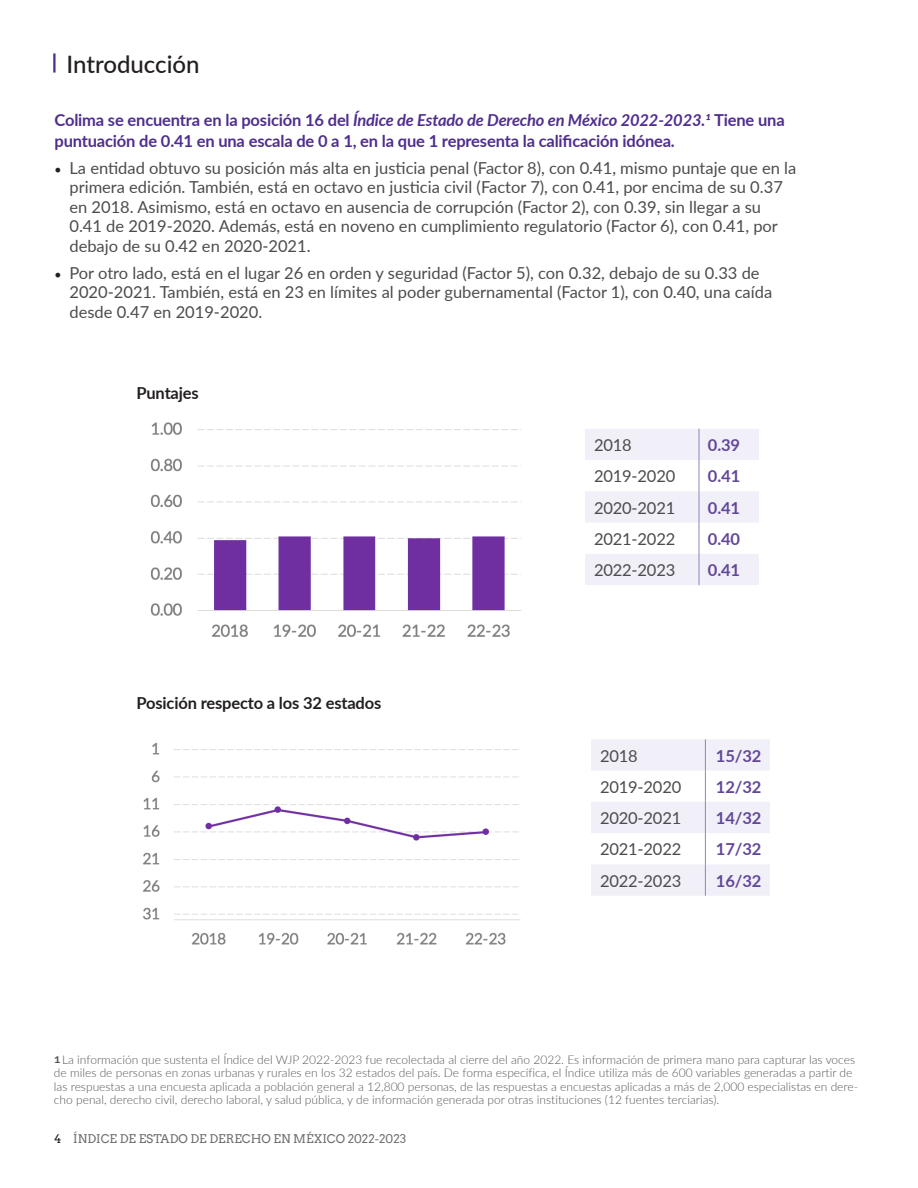
<style>
.page{position:relative;width:918px;height:1188px;background:#fff}
.page>*{position:absolute;margin:0;border:0;box-sizing:border-box;transform-origin:0 0}
.t1{font:500 24px "Lato";color:#231f20}
.t2{font:16.5px/19.5px "Lato";color:#4b4c4d}
.t3{font:700 16.5px/21px "Lato";letter-spacing:-.01em;color:#4f2e8f}
.t4{font:700 16.5px "Lato";letter-spacing:-.01em;color:#624799}
.t5{font:700 16.5px "Lato";letter-spacing:-.01em;color:#231f20}
.t6{font:300 12px/13.5px "Lato";color:#57585a}
.t7{font:12px "Arvo";color:#6c6d70}
.s1{font-style:italic}
.s2{font-family:"Minion Pro";font-size:18px;color:#231f20}
.s3{font-weight:700}
.s4{color:#231f20}
</style>
<div class="page">
<img style="left:150px;top:422px;width:371px;height:215px">
<img style="left:143px;top:742px;width:378px;height:203px">
<svg style="left:585px;top:429px;width:174px;height:156px"></svg>
<hr style="left:699px;top:429px;width:1px;height:31px;background:#9583ba">
<hr style="left:699px;top:460px;width:1px;height:31px;background:#9583ba">
<hr style="left:699px;top:491px;width:1px;height:32px;background:#9583ba">
<hr style="left:699px;top:523px;width:1px;height:31px;background:#9583ba">
<hr style="left:699px;top:554px;width:1px;height:31px;background:#9583ba">
<svg style="left:591px;top:739px;width:179px;height:157px"></svg>
<hr style="left:705px;top:739px;width:1px;height:32px;background:#9583ba">
<hr style="left:705px;top:771px;width:1px;height:31px;background:#9583ba">
<hr style="left:705px;top:802px;width:1px;height:31px;background:#9583ba">
<hr style="left:705px;top:833px;width:1px;height:31px;background:#9583ba">
<hr style="left:705px;top:864px;width:1px;height:32px;background:#9583ba">
<hr style="left:53px;top:53px;width:3px;height:20px;background:#482e92">
<h1 class="t1" style="left:66px;top:47px;width:135px">Introducción</h1>
<p class="t3" style="left:54px;top:109px;width:732px">Colima se encuentra en la posición 16 del <span class="s1">Índice de Estado de Derecho en México 2022-2023.1</span> Tiene una puntuación de 0.41 en una escala de 0 a 1, en la que 1 representa la calificación idónea.</p>
<p class="t2" style="left:69px;top:157px;width:728px;text-indent:-15px"><span class="s2">•</span> La entidad obtuvo su posición más alta en justicia penal (Factor 8), con 0.41, mismo puntaje que en la primera edición. También, está en octavo en justicia civil (Factor 7), con 0.41, por encima de su 0.37 en 2018. Asimismo, está en octavo en ausencia de corrupción (Factor 2), con 0.39, sin llegar a su 0.41 de 2019-2020. Además, está en noveno en cumplimiento regulatorio (Factor 6), con 0.41, por debajo de su 0.42 en 2020-2021.</p>
<p class="t2" style="left:69px;top:262px;width:704px;text-indent:-15px"><span class="s2">•</span> Por otro lado, está en el lugar 26 en orden y seguridad (Factor 5), con 0.32, debajo de su 0.33 de<br>2020-2021. También, está en 23 en límites al poder gubernamental (Factor 1), con 0.40, una caída desde 0.47 en 2019-2020.</p>
<p class="t5" style="left:136px;top:381px;width:64px">Puntajes</p>
<p class="t5" style="left:136px;top:691px;width:246px">Posición respecto a los 32 estados</p>
<p class="t2" style="left:594px;top:435px;width:39px">2018</p>
<p class="t4" style="left:708px;top:433px;width:34px">0.39</p>
<p class="t2" style="left:594px;top:466px;width:83px">2019-2020</p>
<p class="t4" style="left:708px;top:464px;width:34px">0.41</p>
<p class="t2" style="left:594px;top:497px;width:83px">2020-2021</p>
<p class="t4" style="left:708px;top:495px;width:34px">0.41</p>
<p class="t2" style="left:594px;top:528px;width:83px">2021-2022</p>
<p class="t4" style="left:708px;top:527px;width:34px">0.40</p>
<p class="t2" style="left:594px;top:560px;width:83px">2022-2023</p>
<p class="t4" style="left:708px;top:558px;width:34px">0.41</p>
<p class="t2" style="left:600px;top:745px;width:39px">2018</p>
<p class="t4" style="left:716px;top:743px;width:47px">15/32</p>
<p class="t2" style="left:600px;top:776px;width:83px">2019-2020</p>
<p class="t4" style="left:716px;top:775px;width:47px">12/32</p>
<p class="t2" style="left:600px;top:808px;width:83px">2020-2021</p>
<p class="t4" style="left:716px;top:806px;width:47px">14/32</p>
<p class="t2" style="left:600px;top:839px;width:83px">2021-2022</p>
<p class="t4" style="left:716px;top:837px;width:47px">17/32</p>
<p class="t2" style="left:600px;top:870px;width:83px">2022-2023</p>
<p class="t4" style="left:716px;top:869px;width:47px">16/32</p>
<p class="t6" style="left:54px;top:1052px;width:806px"><span class="s3">1</span> La información que sustenta el Índice del WJP 2022-2023 fue recolectada al cierre del año 2022. Es información de primera mano para capturar las voces de miles de personas en zonas urbanas y rurales en los 32 estados del país. De forma específica, el Índice utiliza más de 600 variables generadas a partir de las respuestas a una encuesta aplicada a población general a 12,800 personas, de las respuestas a encuestas aplicadas a más de 2,000 especialistas en dere&shy;cho penal, derecho civil, derecho laboral, y salud pública, y de información generada por otras instituciones (12 fuentes terciarias).</p>
<p class="t7" style="left:54px;top:1132px;width:354px"><span class="s4">4</span> ÍNDICE DE ESTADO DE DERECHO EN MÉXICO 2022-2023</p>
</div>
